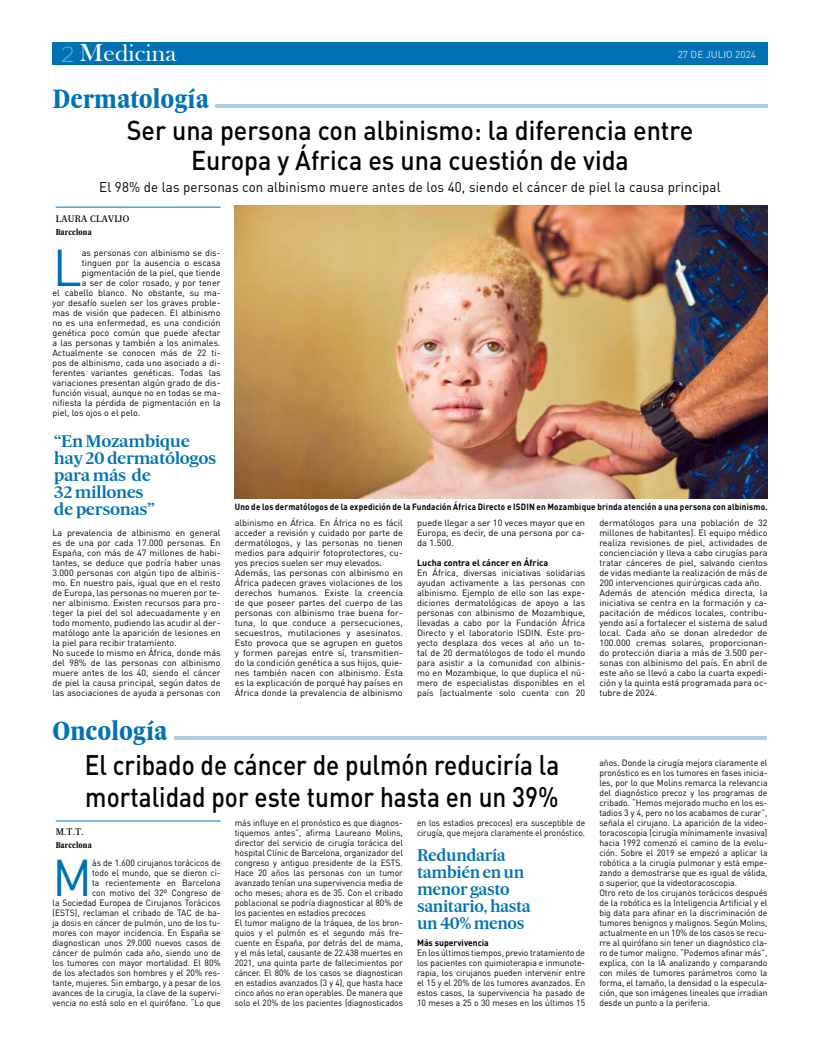
<style>
.page{position:relative;width:820px;height:1049px;background:#fff}
.page>*{position:absolute;margin:0;border:0;box-sizing:border-box;transform-origin:0 0}
.t1{font:51.1px "DINOT";color:#0072b4;scale:.95 1}
.t2{font:51.1px "DINOT";color:#0072b4}
.t3{font:500 28px/32px "DINOT";color:#000;scale:.87 1}
.t4{font:500 27px/30px "DINOT";color:#000;text-align:center;scale:.93 1}
.t5{font:700 condensed 25px "Majerit Headline";color:#0072b4;scale:1.06 1}
.t6{font:24.4px "Bask Old Face";color:#fff;scale:1.06 1}
.t7{font:500 16px/17px "Majerit Headline";letter-spacing:-.025em;color:#0072b4;scale:1.13 1}
.t8{font:500 16px/17px "Majerit Headline";letter-spacing:-.025em;color:#0072b4;scale:1.07 1}
.t9{font:14px "DINOT";letter-spacing:.01em;color:#000;scale:.95 1}
.t10{font:10px "DINOT";color:#fff}
.t11{font:9px/10px "DINOT";color:#000}
.t12{font:9px/10px "DINOT";color:#000;scale:.95 1}
.t13{font:700 9px "DINOT";letter-spacing:.02em;color:#000;scale:.9 1}
.t14{font:9px/10px "DINOT";color:#000;scale:.93 1}
.t15{font:700 9px "DINOT";color:#000}
.t16{font:9px "Majerit Deck";color:#000}
.t17{font:700 9px "DINOT";color:#000;scale:.95 1}
.t18{font:700 condensed 8px "Majerit Headline";letter-spacing:.02em;color:#000}
.s1{font-family:"Gotham";font-weight:300;font-size:22px}
.s2{font-size:25.4px}
</style>
<div class="page">
<div style="left:52px;top:43px;width:715px;height:22px;background:#0072b4"></div>
<hr style="left:215px;top:104px;width:552px;height:4px;background:#afcde3">
<hr style="left:174px;top:736px;width:592px;height:3px;background:#afcde3">
<img style="left:235px;top:206px;width:532px;height:292px">
<hr style="left:56px;top:207px;width:164px;height:1px;background:#0072b4">
<hr style="left:56px;top:821px;width:164px;height:1px;background:#0072b4">
<h3 class="t6" style="left:61px;top:40px;width:111px"><span class="s1">2</span> <span class="s2">M</span>edicina</h3>
<p class="t10" style="left:677px;top:47px;width:80px">27 DE JULIO 2024</p>
<h3 class="t5" style="left:52px;top:83px;width:149px">Dermatología</h3>
<h3 class="t4" style="left:127px;top:114px;width:610px">Ser una persona con albinismo: la diferencia entre<br>Europa y África es una cuestión de vida</h3>
<h3 class="t9" style="left:99px;top:177px;width:655px">El 98% de las personas con albinismo muere antes de los 40, siendo el cáncer de piel la causa principal</h3>
<p class="t16" style="left:56px;top:213px;width:14px">LAURA</p>
<p class="t16" style="left:90px;top:213px;width:19px">CLAVIJO</p>
<p class="t18" style="left:56px;top:227px;width:38px">Barcelona</p>
<h1 class="t2" style="left:52px;top:233px;width:31px">L</h1>
<p class="t11" style="left:82px;top:247px;width:140px">as personas con albinismo se dis-</p>
<p class="t11" style="left:82px;top:257px;width:140px">tinguen por la ausencia o escasa</p>
<p class="t11" style="left:82px;top:267px;width:140px">pigmentación de la piel, que tiende</p>
<p class="t11" style="left:82px;top:277px;width:140px">a ser de color rosado, y por tener</p>
<p class="t11" style="left:52px;top:287px;width:169px">el cabello blanco. No obstante, su ma-</p>
<p class="t11" style="left:52px;top:297px;width:169px">yor desafío suelen ser los graves proble-</p>
<p class="t11" style="left:52px;top:307px;width:169px">mas de visión que padecen. El albinismo</p>
<p class="t11" style="left:52px;top:317px;width:169px">no es una enfermedad, es una condición</p>
<p class="t11" style="left:52px;top:327px;width:169px">genética poco común que puede afectar</p>
<p class="t11" style="left:52px;top:337px;width:169px">a las personas y también a los animales.</p>
<p class="t11" style="left:52px;top:347px;width:169px">Actualmente se conocen más de 22 ti-</p>
<p class="t11" style="left:52px;top:357px;width:169px">pos de albinismo, cada uno asociado a di-</p>
<p class="t11" style="left:52px;top:367px;width:169px">ferentes variantes genéticas. Todas las</p>
<p class="t11" style="left:52px;top:377px;width:169px">variaciones presentan algún grado de dis-</p>
<p class="t11" style="left:52px;top:387px;width:169px">función visual, aunque no en todas se ma-</p>
<p class="t11" style="left:52px;top:397px;width:169px">nifiesta la pérdida de pigmentación en la</p>
<p class="t11" style="left:52px;top:407px;width:89px">piel, los ojos o el pelo.</p>
<h3 class="t7" style="left:54px;top:432px;width:145px">“En Mozambique hay 20 dermatólogos para más de<br>32 millones<br>de personas”</h3>
<p class="t11" style="left:52px;top:527px;width:169px">La prevalencia de albinismo en general es de una por cada 17.000 personas. En España, con más de 47 millones de habi&shy;tantes, se deduce que podría haber unas 3.000 personas con algún tipo de albinis&shy;mo. En nuestro país, igual que en el resto de Europa, las personas no mueren por te&shy;ner albinismo. Existen recursos para pro&shy;teger la piel del sol adecuadamente y en todo momento, pudiendo las acudir al der&shy;matólogo ante la aparición de lesiones en la piel para recibir tratamiento.<br>No sucede lo mismo en África, donde más del 98% de las personas con albinismo muere antes de los 40, siendo el cáncer de piel la causa principal, según datos de las asociaciones de ayuda a personas con</p>
<h3 class="t5" style="left:52px;top:716px;width:110px">Oncología</h3>
<p class="t13" style="left:235px;top:501px;width:593px">Uno de los dermatólogos de la expedición de la Fundación África Directo e ISDIN en Mozambique brinda atención a una persona con albinismo.</p>
<p class="t11" style="left:235px;top:517px;width:169px">albinismo en África. En África no es fácil acceder a revisión y cuidado por parte de dermatólogos, y las personas no tienen medios para adquirir fotoprotectores, cu&shy;yos precios suelen ser muy elevados.<br>Además, las personas con albinismo en África padecen graves violaciones de los derechos humanos. Existe la creencia de que poseer partes del cuerpo de las personas con albinismo trae buena for&shy;tuna, lo que conduce a persecuciones, secuestros, mutilaciones y asesinatos.<br>Esto provoca que se agrupen en guetos y formen parejas entre sí, transmitien&shy;do la condición genética a sus hijos, quie&shy;nes también nacen con albinismo. Esta es la explicación de porqué hay países en África donde la prevalencia de albinismo</p>
<p class="t11" style="left:417px;top:517px;width:169px;text-align:justify">puede llegar a ser 10 veces mayor que en Europa, es decir, de una persona por ca&shy;da 1.500.</p>
<p class="t15" style="left:417px;top:557px;width:133px">Lucha contra el cáncer en África</p>
<p class="t11" style="left:417px;top:567px;width:169px;text-align:justify">En África, diversas iniciativas solidarias ayudan activamente a las personas con albinismo. Ejemplo de ello son las expe&shy;diciones dermatológicas de apoyo a las personas con albinismo de Mozambique, llevadas a cabo por la Fundación África Directo y el laboratorio ISDIN. Este pro&shy;yecto desplaza dos veces al año un to&shy;tal de 20 dermatólogos de todo el mundo para asistir a la comunidad con albinis&shy;mo en Mozambique, lo que duplica el nú&shy;mero de especialistas disponibles en el país (actualmente solo cuenta con 20</p>
<p class="t11" style="left:599px;top:517px;width:169px">dermatólogos para una población de 32 millones de habitantes). El equipo médico realiza revisiones de piel, actividades de concienciación y lleva a cabo cirugías para tratar cánceres de piel, salvando cientos de vidas mediante la realización de más de 200 intervenciones quirúrgicas cada año.<br>Además de atención médica directa, la iniciativa se centra en la formación y ca&shy;pacitación de médicos locales, contribu&shy;yendo así a fortalecer el sistema de salud local. Cada año se donan alrededor de 100.000 cremas solares, proporcionan&shy;do protección diaria a más de 3.500 per&shy;sonas con albinismo del país. En abril de este año se llevó a cabo la cuarta expedi&shy;ción y la quinta está programada para oc&shy;tubre de 2024.</p>
<h2 class="t3" style="left:85px;top:747px;width:547px">El cribado de cáncer de pulmón reduciría la mortalidad por este tumor hasta en un 39%</h2>
<p class="t16" style="left:56px;top:826px;width:30px">M.T.T.</p>
<p class="t18" style="left:56px;top:840px;width:38px">Barcelona</p>
<p class="t12" style="left:52px;top:857px;width:178px;text-align:right">ás de 1.600 cirujanos torácicos de<br>todo el mundo, que se dieron ci-<br>ta recientemente en Barcelona<br>con motivo del 32º Congreso de<br>la Sociedad Europea de Cirujanos Torácicos (ESTS), reclaman el cribado de TAC de ba&shy;ja dosis en cáncer de pulmón, uno de los tu&shy;mores con mayor incidencia. En España se diagnostican unos 29.000 nuevos casos de cáncer de pulmón cada año, siendo uno de los tumores con mayor mortalidad. El 80% de los afectados son hombres y el 20% res&shy;tante, mujeres. Sin embargo, y a pesar de los avances de la cirugía, la clave de la supervi&shy;vencia no está solo en el quirófano. “Lo que</p>
<h1 class="t1" style="left:52px;top:843px;width:43px">M</h1>
<p class="t12" style="left:235px;top:817px;width:178px">más influye en el pronóstico es que diagnos&shy;tiquemos antes”, afirma Laureano Molins, director del servicio de cirugía torácica del hospital Clínic de Barcelona, organizador del congreso y antiguo presidente de la ESTS.<br>Hace 20 años las personas con un tumor avanzado tenían una supervivencia media de ocho meses; ahora es de 35. Con el cribado poblacional se podría diagnosticar al 80% de los pacientes en estadios precoces<br>El tumor maligno de la tráquea, de los bron&shy;quios y el pulmón es el segundo más fre&shy;cuente en España, por detrás del de mama, y el más letal, causante de 22.438 muertes en 2021, una quinta parte de fallecimientos por cáncer. El 80% de los casos se diagnostican en estadios avanzados (3 y 4), que hasta hace cinco años no eran operables. De manera que solo el 20% de los pacientes (diagnosticados</p>
<p class="t14" style="left:417px;top:817px;width:182px">en los estadios precoces) era susceptible de cirugía, que mejora claramente el pronóstico.</p>
<h3 class="t8" style="left:417px;top:846px;width:108px">Redundaría también en un menor gasto sanitario, hasta un 40% menos</h3>
<p class="t17" style="left:417px;top:937px;width:77px">Más supervivencia</p>
<p class="t12" style="left:417px;top:947px;width:178px;text-align:justify">En los últimos tiempos, previo tratamiento de los pacientes con quimioterapia e inmunote&shy;rapia, los cirujanos pueden intervenir entre el 15 y el 20% de los tumores avanzados. En estos casos, la supervivencia ha pasado de 10 meses a 25 o 30 meses en los últimos 15</p>
<p class="t12" style="left:599px;top:757px;width:178px">años. Donde la cirugía mejora claramente el pronóstico es en los tumores en fases inicia&shy;les, por lo que Molins remarca la relevancia del diagnóstico precoz y los programas de cribado. “Hemos mejorado mucho en los es&shy;tadios 3 y 4, pero no los acabamos de curar”, señala el cirujano. La aparición de la video&shy;toracoscopia (cirugía mínimamente invasiva) hacia 1992 comenzó el camino de la evolu&shy;ción. Sobre el 2019 se empezó a aplicar la robótica a la cirugía pulmonar y está empe&shy;zando a demostrarse que es igual de válida, o superior, que la videotoracoscopia.<br>Otro reto de los cirujanos torácicos después de la robótica es la Inteligencia Artificial y el big data para afinar en la discriminación de tumores benignos y malignos. Según Molins, actualmente en un 10% de los casos se recu&shy;rre al quirófano sin tener un diagnóstico cla&shy;ro de tumor maligno. “Podemos afinar más”, explica, con la IA analizando y comparando con miles de tumores parámetros como la forma, el tamaño, la densidad o la especula&shy;ción, que son imágenes lineales que irradian desde un punto a la periferia.</p>
</div>
